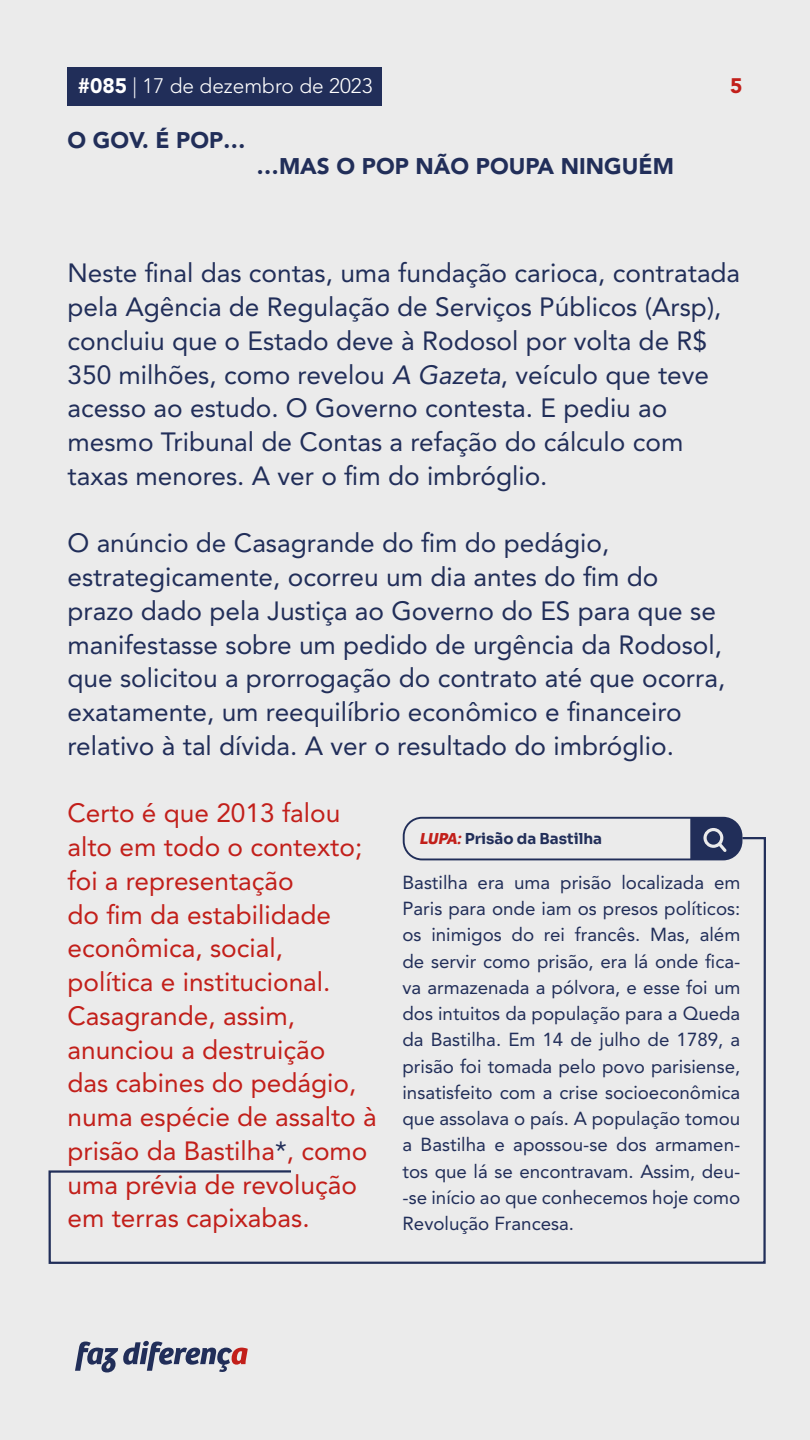
<style>
.page{position:relative;width:810px;height:1440px;background:#ebebeb}
.page>*{position:absolute;margin:0;border:0;box-sizing:border-box;transform-origin:0 0}
.TEXTO{font:26.25px/33.8px "Avenir LT Std";color:#212e59}
.TEXTO-2{font:26.25px/33.8px "Avenir LT Std";color:#c21f1a}
.TITULO-TOPO{font:900 22.5px "Avenir LT Std";color:#212e59}
.t1{font:300 20.92px "Avenir LT Std";color:#fff}
.t2{font:900 20.92px "Avenir LT Std";color:#c21f1a}
.TEXTO-LUPA{font:18.75px/26.2px "Avenir LT Std";color:#212e59;text-align:justify}
.TITULO-LUPA{font:15px "Sora";color:#212e59}
.s1{font-weight:900}
.s2{font-style:italic}
.s3{color:#212e59}
.s4{font-family:"Bree";font-weight:700;font-style:italic;font-size:16.5px;color:#c21f1a}
</style>
<div class="page">
<div style="left:68px;top:68px;width:314px;height:38px;background:#212e59"></div>
<svg style="left:75px;top:1341px;width:173px;height:31px"></svg>
<svg style="left:48px;top:836px;width:718px;height:428px"></svg>
<svg style="left:403px;top:817px;width:339px;height:43px"></svg>
<p class="t1" style="left:78px;top:74px;width:297px"><span class="s1">#085</span> | 17 de dezembro de 2023</p>
<p class="t2" style="left:730px;top:74px;width:14px">5</p>
<p class="TITULO-TOPO" style="left:68px;top:126px;width:180px">O GOV. É POP…</p>
<p class="TITULO-TOPO" style="left:256px;top:152px;width:419px">…MAS O POP NÃO POUPA NINGUÉM</p>
<p class="TEXTO" style="left:68px;top:257px;width:674px">Neste final das contas, uma fundação carioca, contratada pela Agência de Regulação de Serviços Públicos (Arsp), concluiu que o Estado deve à Rodosol por volta de R$ 350 milhões, como revelou <span class="s2">A Gazeta</span>, veículo que teve acesso ao estudo. O Governo contesta. E pediu ao mesmo Tribunal de Contas a refação do cálculo com taxas menores. A ver o fim do imbróglio.</p>
<p class="TEXTO" style="left:68px;top:527px;width:659px">O anúncio de Casagrande do fim do pedágio, estrategicamente, ocorreu um dia antes do fim do prazo dado pela Justiça ao Governo do ES para que se manifestasse sobre um pedido de urgência da Rodosol, que solicitou a prorrogação do contrato até que ocorra, exatamente, um reequilíbrio econômico e financeiro relativo à tal dívida. A ver o resultado do imbróglio.</p>
<p class="TEXTO-2" style="left:68px;top:797px;width:311px">Certo é que 2013 falou alto em todo o contexto; foi a representação<br>do fim da estabilidade econômica, social,<br>política e institucional.<br>Casagrande, assim, anunciou a destruição<br>das cabines do pedágio, numa espécie de assalto à prisão da Bastilha<span class="s3">*</span>, como uma prévia de revolução em terras capixabas.</p>
<p class="TITULO-LUPA" style="left:420px;top:827px;width:184px"><span class="s4">LUPA:</span> Prisão da Bastilha</p>
<p class="TEXTO-LUPA" style="left:402px;top:869px;width:339px">Bastilha era uma prisão localizada em Paris para onde iam os presos políticos: os inimigos do rei francês. Mas, além de servir como prisão, era lá onde fica&shy;va armazenada a pólvora, e esse foi um dos intuitos da população para a Queda da Bastilha. Em 14 de julho de 1789, a prisão foi tomada pelo povo parisiense, insatisfeito com a crise socioeconômica que assolava o país. A população tomou a Bastilha e apossou-se dos armamen&shy;tos que lá se encontravam. Assim, deu--se início ao que conhecemos hoje como Revolução Francesa.</p>
</div>
